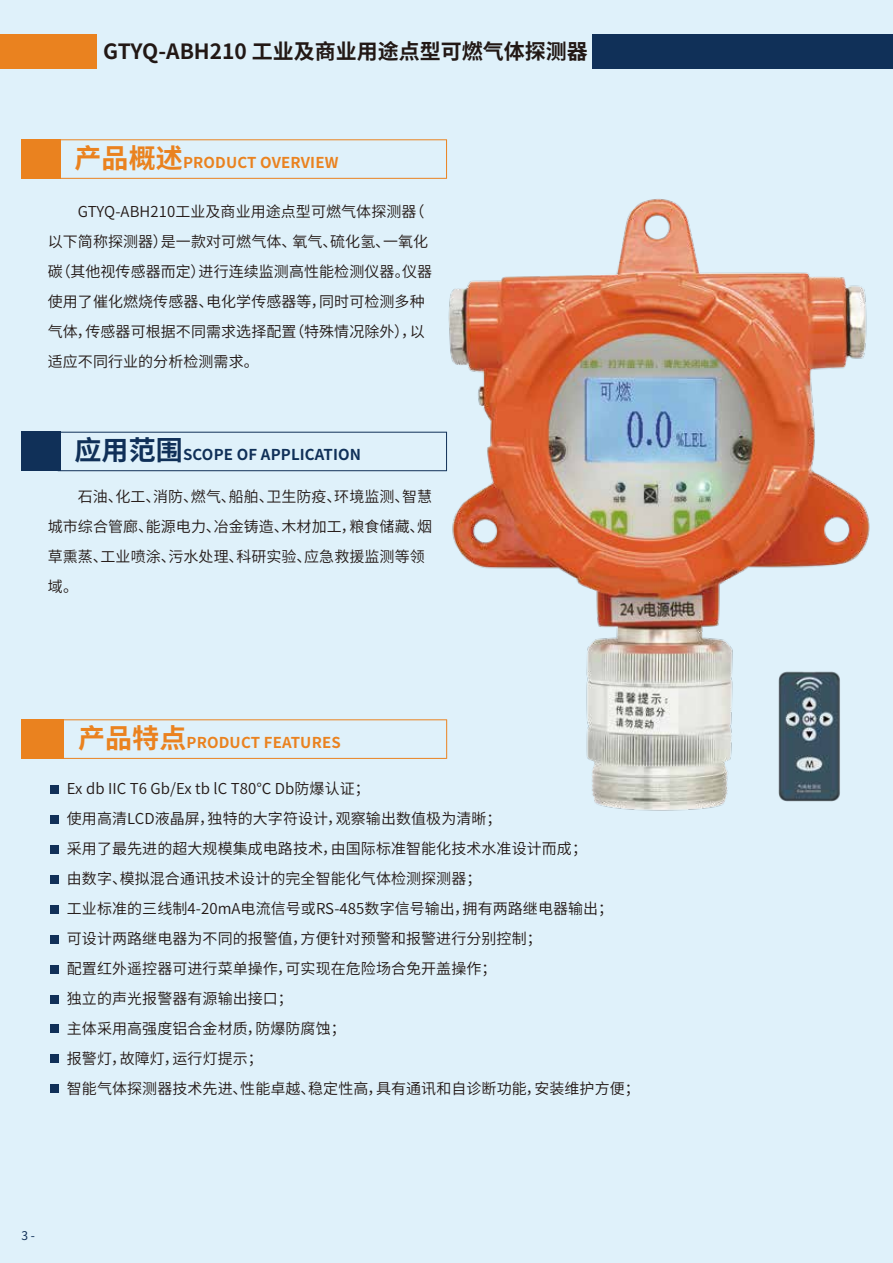
<style>
.page{position:relative;width:893px;height:1263px;background:#dff1fa}
.page>*{position:absolute;margin:0;border:0;box-sizing:border-box;transform-origin:0 0}
.t1{font:700 21px "Source Han Sans CN";color:#221815}
.t2{font:15px/30px "Source Han Sans CN";letter-spacing:.005em;color:#221815}
.t3{font:700 15px "Source Han Sans CN";letter-spacing:.01em;color:#ea821f}
.t4{font:700 15px "Source Han Sans CN";letter-spacing:.01em;color:#103058}
.t5{font:12px "Source Han Sans CN";color:#103058}
.s1{font-size:27px}
</style>
<div class="page">
<div style="left:0;top:34px;width:96px;height:35px;background:#ea821f"></div>
<div style="left:593px;top:34px;width:300px;height:35px;background:#103058"></div>
<div style="left:50px;top:785px;width:9px;height:9px;background:#103058"></div>
<div style="left:50px;top:815px;width:9px;height:9px;background:#103058"></div>
<div style="left:50px;top:845px;width:9px;height:8px;background:#103058"></div>
<div style="left:50px;top:875px;width:9px;height:8px;background:#103058"></div>
<div style="left:50px;top:905px;width:9px;height:8px;background:#103058"></div>
<div style="left:50px;top:935px;width:9px;height:8px;background:#103058"></div>
<div style="left:50px;top:965px;width:9px;height:8px;background:#103058"></div>
<div style="left:50px;top:995px;width:9px;height:8px;background:#103058"></div>
<div style="left:50px;top:1025px;width:9px;height:8px;background:#103058"></div>
<div style="left:50px;top:1055px;width:9px;height:8px;background:#103058"></div>
<div style="left:50px;top:1084px;width:9px;height:9px;background:#103058"></div>
<div style="left:21px;top:719px;width:43px;height:40px;background:#ea821f"></div>
<hr style="left:61px;top:719px;width:386px;height:1px;background:#ea821f">
<hr style="left:61px;top:758px;width:386px;height:1px;background:#ea821f">
<div style="left:21px;top:139px;width:40px;height:40px;background:#ea821f"></div>
<hr style="left:58px;top:139px;width:389px;height:1px;background:#ea821f">
<hr style="left:58px;top:178px;width:389px;height:1px;background:#ea821f">
<hr style="left:446px;top:139px;width:1px;height:40px;background:#ea821f">
<div style="left:21px;top:432px;width:40px;height:39px;background:#103058"></div>
<hr style="left:58px;top:432px;width:389px;height:1px;background:#103058">
<hr style="left:58px;top:470px;width:389px;height:1px;background:#103058">
<img style="left:445px;top:199px;width:425px;height:612px">
<img style="left:778px;top:669px;width:64px;height:133px">
<h1 class="t1" style="left:103px;top:39px;width:486px">GTYQ-ABH210 工业及商业用途点型可燃气体探测器</h1>
<p class="t3" style="left:75px;top:154px;width:265px"><span class="s1">产品概述</span>PRODUCT OVERVIEW</p>
<p class="t2" style="left:48px;top:197px;width:386px;text-indent:30px">GTYQ-ABH210工业及商业用途点型可燃气体探测器（以下简称探测器）是一款对可燃气体、氧气、硫化氢、一氧化碳（其他视传感器而定）进行连续监测高性能检测仪器。仪器使用了催化燃烧传感器、电化学传感器等，同时可检测多种气体，传感器可根据不同需求选择配置（特殊情况除外），以适应不同行业的分析检测需求。</p>
<p class="t4" style="left:75px;top:446px;width:288px"><span class="s1">应用范围</span>SCOPE OF APPLICATION</p>
<p class="t2" style="left:48px;top:482px;width:386px;text-indent:30px">石油、化工、消防、燃气、船舶、卫生防疫、环境监测、智慧城市综合管廊、能源电力、冶金铸造、木材加工，粮食储藏、烟草熏蒸、工业喷涂、污水处理、科研实验、应急救援监测等领域。</p>
<p class="t3" style="left:78px;top:734px;width:264px"><span class="s1">产品特点</span>PRODUCT FEATURES</p>
<p class="t2" style="left:67px;top:774px;width:574px">Ex db IIC T6 Gb/Ex tb lC T80℃ Db防爆认证；<br>使用高清LCD液晶屏，独特的大字符设计，观察输出数值极为清晰；<br>采用了最先进的超大规模集成电路技术，由国际标准智能化技术水准设计而成；<br>由数字、模拟混合通讯技术设计的完全智能化气体检测探测器；<br>工业标准的三线制4-20mA电流信号或RS-485数字信号输出，拥有两路继电器输出；<br>可设计两路继电器为不同的报警值，方便针对预警和报警进行分别控制；<br>配置红外遥控器可进行菜单操作，可实现在危险场合免开盖操作；<br>独立的声光报警器有源输出接口；<br>主体采用高强度铝合金材质，防爆防腐蚀；<br>报警灯，故障灯，运行灯提示；<br>智能气体探测器技术先进、性能卓越、稳定性高，具有通讯和自诊断功能，安装维护方便；</p>
<p class="t5" style="left:21px;top:1228px;width:15px">3 -</p>
</div>
